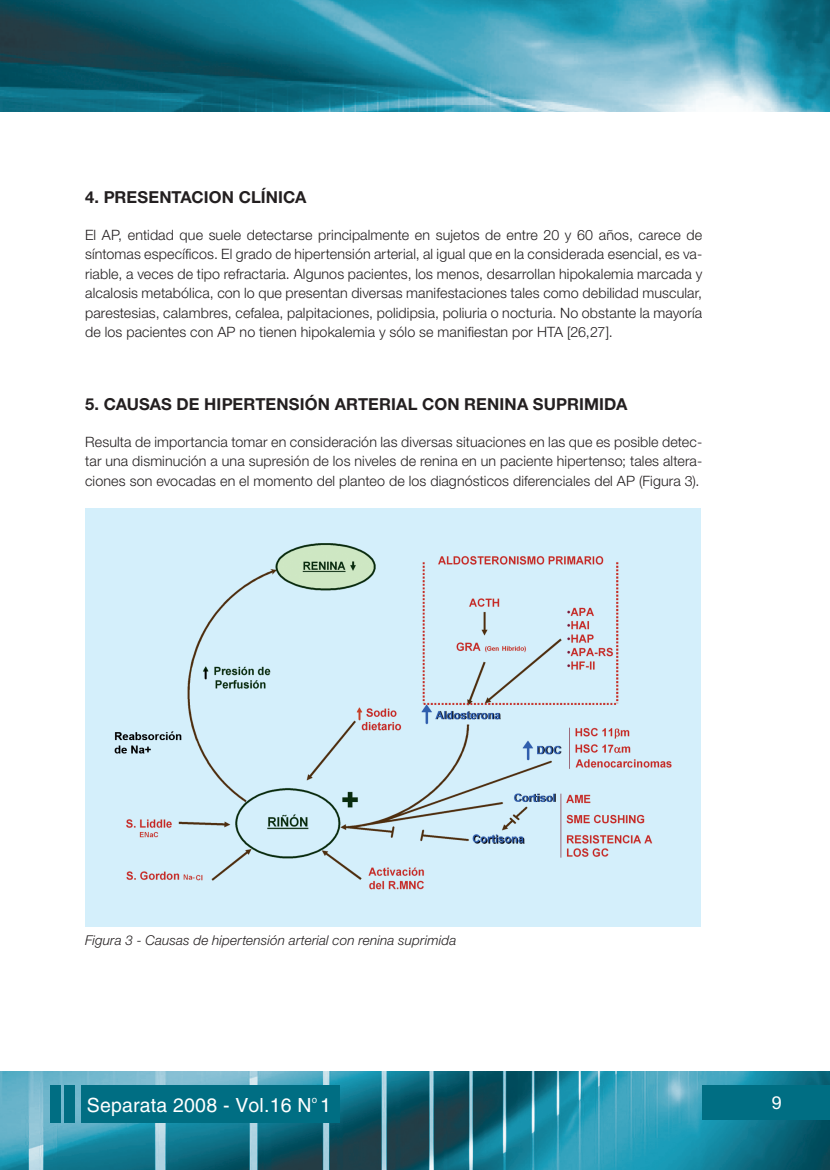
<style>
.page{position:relative;width:830px;height:1170px;background:#fff}
.page>*{position:absolute;margin:0;border:0;box-sizing:border-box;transform-origin:0 0}
.t1{font:19.5px "Helvetica LT Std";letter-spacing:.01em;color:#fff}
.t2{font:700 16.5px "Helvetica Neue LT Std";letter-spacing:.005em;color:#231f20}
.t3{font:300 14.25px/19.5px "Helvetica Neue LT Std";letter-spacing:.01em;color:#231f20;text-align:justify}
.t4{font:italic 300 13.5px "Helvetica Neue LT Std";letter-spacing:.01em;color:#231f20}
.t5{font:9.75px "Helvetica LT Std";color:#fff}
</style>
<div class="page">
<img style="left:0;top:1071px;width:829px;height:98px">
<img style="left:0;top:0;width:829px;height:112px">
<div style="left:81px;top:1085px;width:258px;height:37px;background:#006e83"></div>
<div style="left:702px;top:1085px;width:127px;height:34px;background:#006e83"></div>
<div style="left:64px;top:1084px;width:11px;height:38px;background:#006e83"></div>
<div style="left:50px;top:1084px;width:11px;height:38px;background:#006e83"></div>
<div style="left:85px;top:509px;width:615px;height:417px;background:#d4effb"></div>
<img style="left:114px;top:534px;width:587px;height:368px">
<p class="t2" style="left:85px;top:187px;width:223px">4. PRESENTACION CLÍNICA</p>
<p class="t3" style="left:85px;top:225px;width:618px">El AP, entidad que suele detectarse principalmente en sujetos de entre 20 y 60 años, carece de síntomas específicos. El grado de hipertensión arterial, al igual que en la considerada esencial, es va&shy;riable, a veces de tipo refractaria. Algunos pacientes, los menos, desarrollan hipokalemia marcada y alcalosis metabólica, con lo que presentan diversas manifestaciones tales como debilidad muscular, parestesias, calambres, cefalea, palpitaciones, polidipsia, poliuria o nocturia. No obstante la mayoría de los pacientes con AP no tienen hipokalemia y sólo se manifiestan por HTA [26,27].</p>
<p class="t2" style="left:85px;top:394px;width:543px">5. CAUSAS DE HIPERTENSIÓN ARTERIAL CON RENINA SUPRIMIDA</p>
<p class="t3" style="left:85px;top:432px;width:618px">Resulta de importancia tomar en consideración las diversas situaciones en las que es posible detec&shy;tar una disminución a una supresión de los niveles de renina en un paciente hipertenso; tales altera&shy;ciones son evocadas en el momento del planteo de los diagnósticos diferenciales del AP (Figura 3).</p>
<p class="t4" style="left:85px;top:932px;width:372px">Figura 3 - Causas de hipertensión arterial con renina suprimida</p>
<h1 class="t1" style="left:87px;top:1094px;width:245px">Separata 2008 - Vol.16 N 1</h1>
<p class="t5" style="left:311px;top:1094px;width:7px">o</p>
</div>
